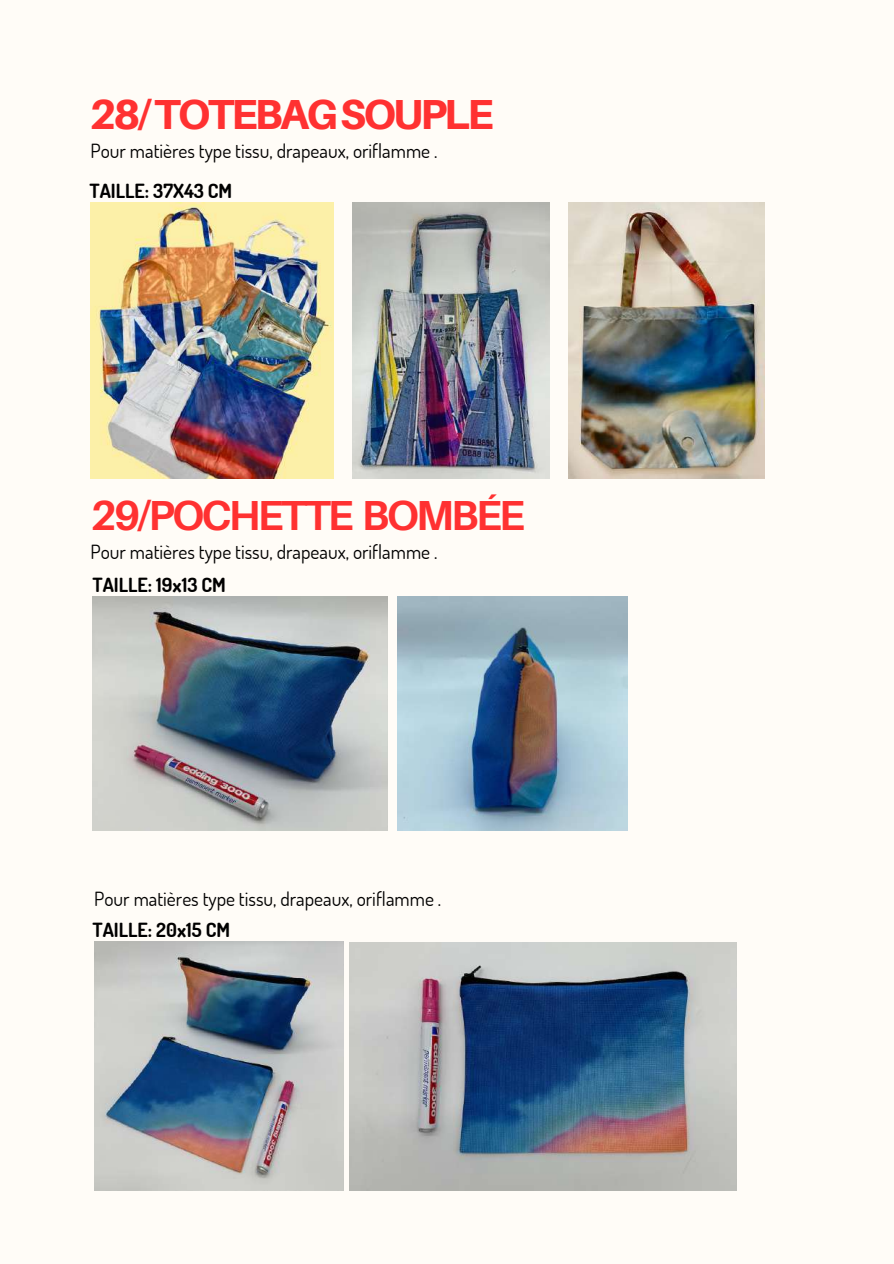
<style>
.page{position:relative;width:894px;height:1264px;background:#fff}
.page>*{position:absolute;margin:0;border:0;box-sizing:border-box;transform-origin:0 0}
.t1{font:700 42px "Aileron";letter-spacing:-.065em;color:#ff3131}
.t2{font:800 42px "Aileron";letter-spacing:-.065em;color:#ff3131}
.t3{font:19.5px "Dosis";color:#000}
.t4{font:700 19.5px "Dosis";color:#000}
</style>
<div class="page">
<div style="left:0;top:0;width:893px;height:1263px;background:#fffcf7"></div>
<img style="left:92px;top:596px;width:295px;height:234px">
<img style="left:398px;top:596px;width:229px;height:234px">
<img style="left:94px;top:941px;width:249px;height:249px">
<img style="left:349px;top:942px;width:387px;height:247px">
<img style="left:90px;top:203px;width:243px;height:275px">
<img style="left:568px;top:203px;width:196px;height:275px">
<img style="left:352px;top:203px;width:197px;height:275px">
<h1 class="t2" style="left:89px;top:88px;width:405px">28/TOTEBAGSOUPLE</h1>
<p class="t3" style="left:90px;top:138px;width:348px">Pour matières type tissu, drapeaux, oriflamme .</p>
<p class="t4" style="left:89px;top:178px;width:144px">TAILLE: 37X43 CM</p>
<h1 class="t1" style="left:90px;top:489px;width:436px">29/POCHETTE BOMBÉE</h1>
<p class="t3" style="left:90px;top:538px;width:348px">Pour matières type tissu, drapeaux, oriflamme .</p>
<p class="t4" style="left:92px;top:572px;width:135px">TAILLE: 19x13 CM</p>
<p class="t3" style="left:94px;top:885px;width:348px">Pour matières type tissu, drapeaux, oriflamme .</p>
<p class="t4" style="left:92px;top:916px;width:139px">TAILLE: 20x15 CM</p>
</div>
